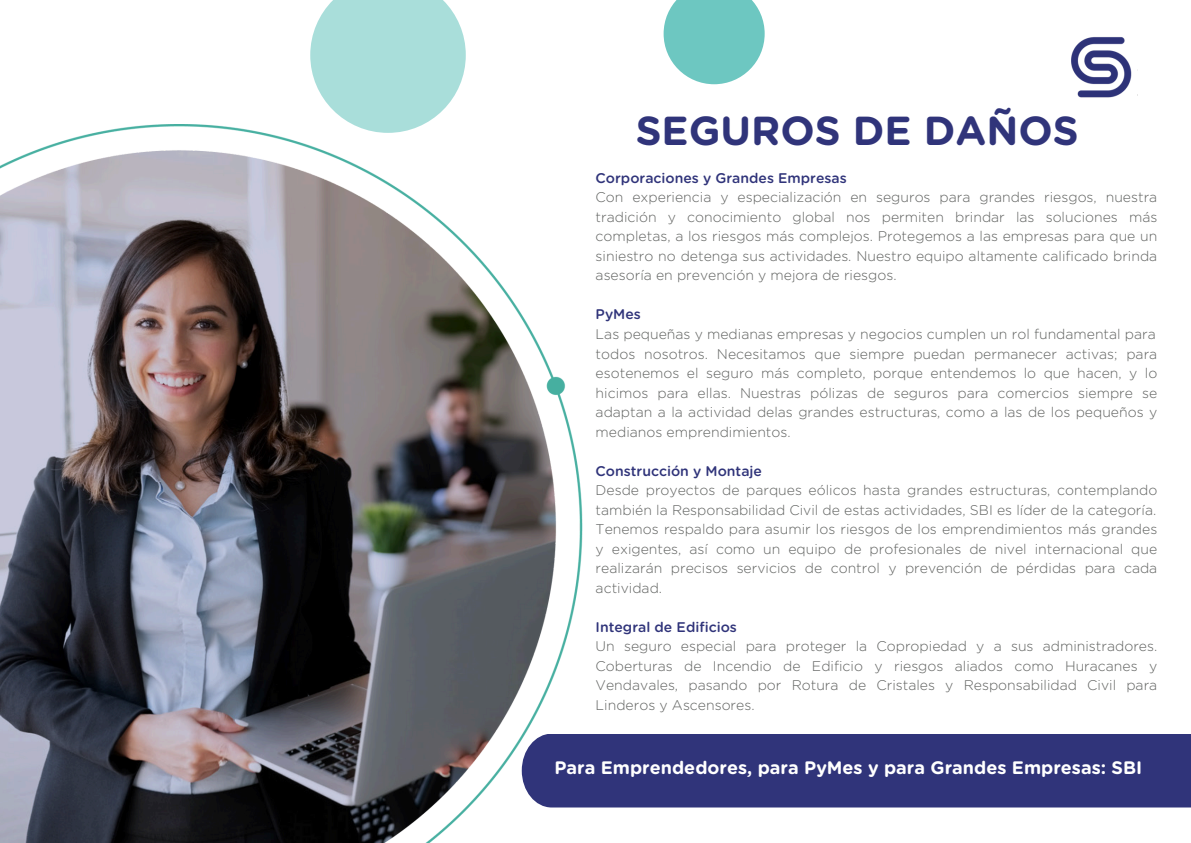
<style>
.page{position:relative;width:1191px;height:843px;background:#fff}
.page>*{position:absolute;margin:0;border:0;box-sizing:border-box;transform-origin:0 0}
.t1{font:700 40.5px "Gotham Rounded";color:#30347a}
.t2{font:700 18px "Gotham Rounded";color:#fff}
.t3{font:300 14px/19.5px "Gotham Rounded";color:#606260;text-align:justify}
.t4{font:500 14px "Gotham Rounded";color:#30347a}
</style>
<div class="page">
<img style="left:1071px;top:37px;width:61px;height:61px">
<div style="left:663px;top:734px;width:527px;height:73px;background:#30347a"></div>
<svg style="left:663px;top:0;width:101px;height:84px"></svg>
<svg style="left:310px;top:0;width:156px;height:124px;background:#b4e2de"></svg>
<img style="left:0;top:124px;width:663px;height:718px">
<p class="t1" style="left:635px;top:113px;width:444px">SEGUROS DE DAÑOS</p>
<p class="t4" style="left:595px;top:171px;width:253px">Corporaciones y Grandes Empresas</p>
<p class="t3" style="left:595px;top:188px;width:563px">Con experiencia y especialización en seguros para grandes riesgos, nuestra tradición y conocimiento global nos permiten brindar las soluciones más completas, a los riesgos más complejos. Protegemos a las empresas para que un siniestro no detenga sus actividades. Nuestro equipo altamente calificado brinda asesoría en prevención y mejora de riesgos.</p>
<p class="t4" style="left:595px;top:308px;width:47px">PyMes</p>
<p class="t3" style="left:595px;top:325px;width:561px">Las pequeñas y medianas empresas y negocios cumplen un rol fundamental para</p>
<p class="t3" style="left:595px;top:344px;width:563px">todos nosotros. Necesitamos que siempre puedan permanecer activas; para esotenemos el seguro más completo, porque entendemos lo que hacen, y lo hicimos para ellas. Nuestras pólizas de seguros para comercios siempre se adaptan a la actividad delas grandes estructuras, como a las de los pequeños y medianos emprendimientos.</p>
<p class="t4" style="left:595px;top:464px;width:168px">Construcción y Montaje</p>
<p class="t3" style="left:595px;top:481px;width:563px">Desde proyectos de parques eólicos hasta grandes estructuras, contemplando también la Responsabilidad Civil de estas actividades, SBI es líder de la categoría.</p>
<p class="t3" style="left:595px;top:520px;width:563px">Tenemos respaldo para asumir los riesgos de los emprendimientos más grandes y exigentes, así como un equipo de profesionales de nivel internacional que realizarán precisos servicios de control y prevención de pérdidas para cada actividad.</p>
<p class="t4" style="left:595px;top:620px;width:143px">Integral de Edificios</p>
<p class="t3" style="left:595px;top:637px;width:563px">Un seguro especial para proteger la Copropiedad y a sus administradores.<br>Coberturas de Incendio de Edificio y riesgos aliados como Huracanes y Vendavales, pasando por Rotura de Cristales y Responsabilidad Civil para Linderos y Ascensores.</p>
<h2 class="t2" style="left:554px;top:759px;width:589px">Para Emprendedores, para PyMes y para Grandes Empresas: SBI</h2>
</div>
